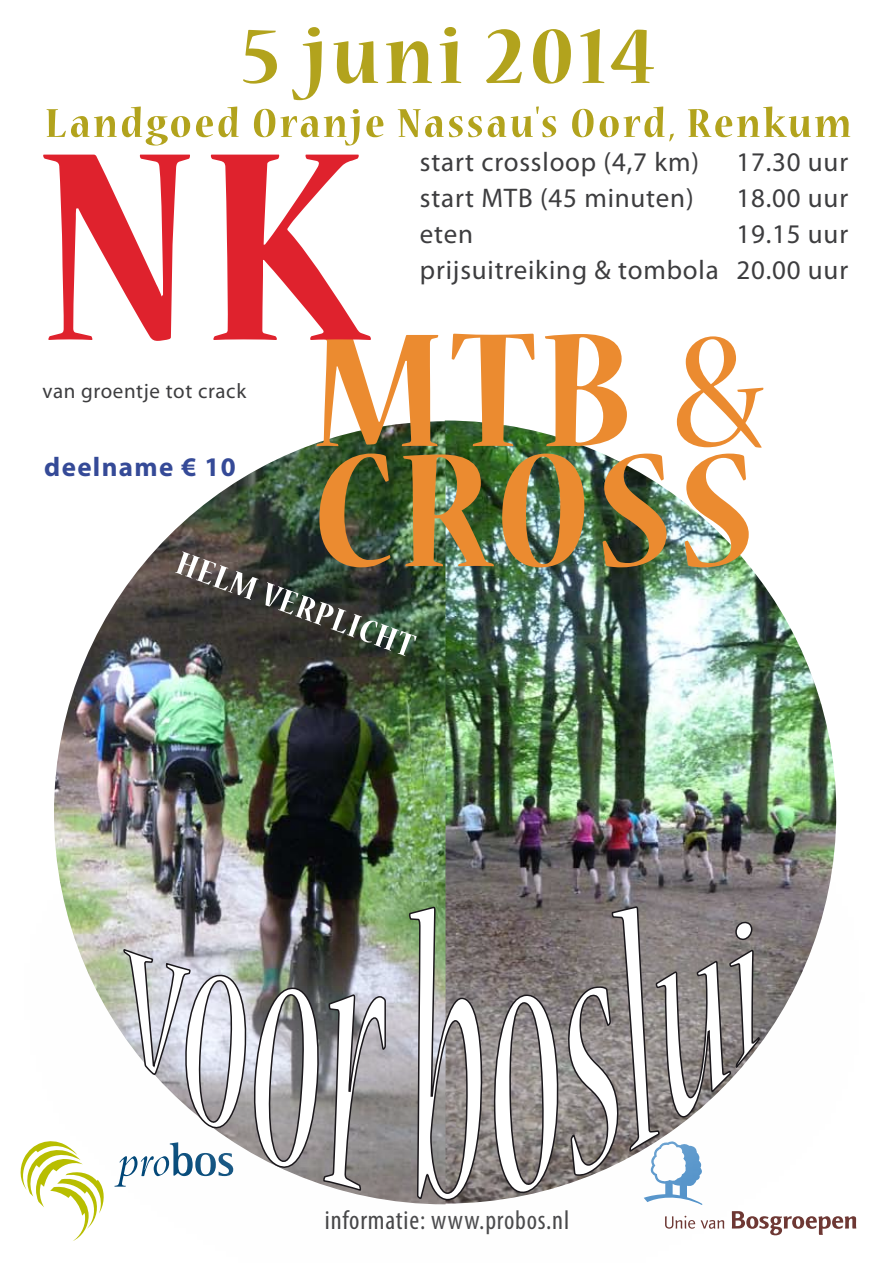
<style>
.page{position:relative;width:893px;height:1263px;background:#fff}
.page>*{position:absolute;margin:0;border:0;box-sizing:border-box;transform-origin:0 0}
.t1{font:700 condensed 300px "Nueva Std";color:#df222d;scale:1.1 1}
.t2{font:700 condensed 180px "Nueva Std";letter-spacing:.025em;color:#eb8b30;scale:1.1 1}
.t3{font:700 condensed 90px "Nueva Std";letter-spacing:.05em;color:#b2a31d;scale:1.15 1}
.t4{font:700 condensed 45px "Nueva Std";letter-spacing:.05em;color:#b2a31d;scale:1.15 1}
.t5{font:700 condensed 36px "Nueva Std";color:#fff;scale:1.1 1}
.t6{font:27px/36px "Myriad Pro";letter-spacing:.03em;color:#3d3d3f;text-align:right}
.t7{font:condensed 27px "Myriad Pro";letter-spacing:.03em;color:#3d3d3f}
.t8{font:700 27px "Myriad Pro";letter-spacing:.05em;color:#354a97}
.t9{font:21px "Myriad Pro";letter-spacing:.03em;color:#3d3d3f}
.s1{font-weight:400}
</style>
<div class="page">
<img style="left:55px;top:420px;width:780px;height:359px">
<img style="left:20px;top:779px;width:837px;height:462px">
<svg style="left:114px;top:905px;width:273px;height:286px"></svg>
<svg style="left:408px;top:907px;width:75px;height:294px"></svg>
<svg style="left:493px;top:992px;width:66px;height:204px"></svg>
<svg style="left:567px;top:905px;width:194px;height:300px"></svg>
<h3 class="t3" style="left:241px;top:15px;width:361px">5 juni 2014</h3>
<h3 class="t4" style="left:45px;top:103px;width:703px">Landgoed Oranje Nassau's Oord, Renkum</h3>
<p class="t6" style="left:420px;top:144px;width:281px">start crossloop (4,7 km)</p>
<p class="t6" style="left:736px;top:144px;width:113px">17.30 uur</p>
<p class="t6" style="left:420px;top:180px;width:275px">start MTB (45 minuten)</p>
<p class="t6" style="left:736px;top:180px;width:113px">18.00 uur</p>
<p class="t6" style="left:420px;top:215px;width:55px">eten</p>
<h1 class="t1" style="left:41px;top:113px;width:294px">NK</h1>
<p class="t6" style="left:420px;top:215px;width:430px">19.15 uur<br>prijsuitreiking &amp; tombola 20.00 uur</p>
<h2 class="t2" style="left:313px;top:310px;width:415px">MTB <span class="s1">&amp;</span></h2>
<h2 class="t2" style="left:312px;top:430px;width:405px">CROSS</h2>
<p class="t9" style="left:42px;top:378px;width:205px">van groentje tot crack</p>
<p class="t8" style="left:44px;top:449px;width:193px">deelname € 10</p>
<h3 class="t5" style="left:183px;top:546px;width:229px;rotate:20deg">HELM VERPLICHT</h3>
<p class="t7" style="left:325px;top:1203px;width:246px">informatie: www.probos.nl</p>
</div>
